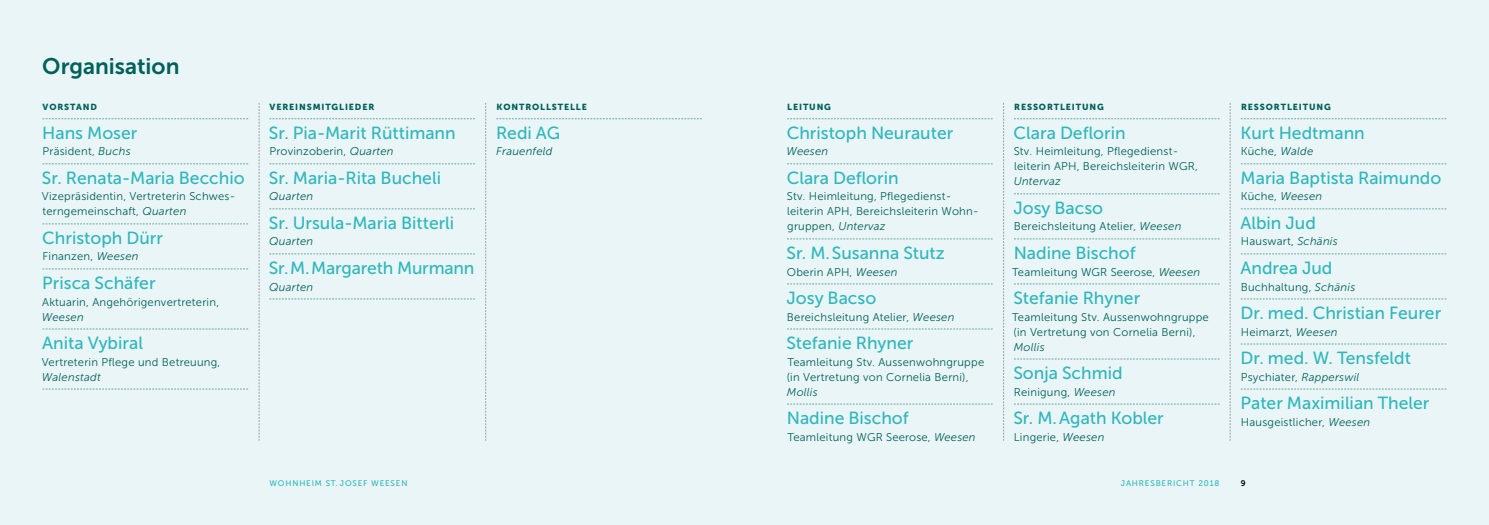
<style>
.page{position:relative;width:1489px;height:525px;background:#fff}
.page>*{position:absolute;margin:0;border:0;box-sizing:border-box;transform-origin:0 0}
.t1{font:22.5px "Museo Sans 700";color:#00605a}
.t2{font:17.5px "Museo Sans 500";color:#2fb7bc}
.t3{font:11.25px/15px "Museo Sans 300";letter-spacing:.02em;color:#00605a}
.t4{font:italic 11.25px "Museo Sans 300";letter-spacing:.02em;color:#00605a}
.t5{font:8.75px "Museo Sans 900";letter-spacing:.1em;color:#00605a}
.t6{font:8.12px "Museo Sans 500";letter-spacing:.1em;color:#2fb7bc}
.t7{font:8.12px "Museo Sans 700";color:#000}
.s1{font-style:italic}
</style>
<div class="page">
<div style="left:0;top:0;width:1488px;height:524px;background:#e9f5f6"></div>
<svg style="left:1003px;top:103px;width:1px;height:337px"></svg>
<svg style="left:1229px;top:103px;width:1px;height:337px"></svg>
<svg style="left:787px;top:118px;width:205px;height:1px"></svg>
<svg style="left:787px;top:163px;width:205px;height:1px"></svg>
<svg style="left:787px;top:238px;width:205px;height:1px"></svg>
<svg style="left:787px;top:283px;width:205px;height:1px"></svg>
<svg style="left:787px;top:328px;width:205px;height:1px"></svg>
<svg style="left:787px;top:403px;width:205px;height:1px"></svg>
<svg style="left:1014px;top:118px;width:205px;height:1px"></svg>
<svg style="left:1014px;top:193px;width:205px;height:1px"></svg>
<svg style="left:1014px;top:238px;width:205px;height:1px"></svg>
<svg style="left:1014px;top:283px;width:205px;height:1px"></svg>
<svg style="left:1014px;top:358px;width:205px;height:1px"></svg>
<svg style="left:1014px;top:403px;width:205px;height:1px"></svg>
<svg style="left:1240px;top:118px;width:206px;height:1px"></svg>
<svg style="left:1240px;top:163px;width:206px;height:1px"></svg>
<svg style="left:1240px;top:208px;width:206px;height:1px"></svg>
<svg style="left:1240px;top:253px;width:206px;height:1px"></svg>
<svg style="left:1240px;top:298px;width:206px;height:1px"></svg>
<svg style="left:1240px;top:343px;width:206px;height:1px"></svg>
<svg style="left:1241px;top:388px;width:205px;height:1px"></svg>
<svg style="left:496px;top:118px;width:206px;height:1px"></svg>
<svg style="left:259px;top:103px;width:1px;height:337px"></svg>
<svg style="left:485px;top:103px;width:1px;height:337px"></svg>
<svg style="left:43px;top:118px;width:205px;height:1px"></svg>
<svg style="left:43px;top:163px;width:205px;height:1px"></svg>
<svg style="left:43px;top:223px;width:205px;height:1px"></svg>
<svg style="left:43px;top:268px;width:205px;height:1px"></svg>
<svg style="left:43px;top:328px;width:205px;height:1px"></svg>
<svg style="left:43px;top:388px;width:205px;height:1px"></svg>
<svg style="left:269px;top:118px;width:206px;height:1px"></svg>
<svg style="left:269px;top:163px;width:206px;height:1px"></svg>
<svg style="left:269px;top:208px;width:206px;height:1px"></svg>
<svg style="left:269px;top:253px;width:206px;height:1px"></svg>
<svg style="left:269px;top:298px;width:206px;height:1px"></svg>
<h1 class="t1" style="left:42px;top:53px;width:139px">Organisation</h1>
<p class="t5" style="left:43px;top:102px;width:56px">VORSTAND</p>
<h2 class="t2" style="left:42px;top:123px;width:97px">Hans Moser</h2>
<p class="t3" style="left:42px;top:144px;width:90px">Präsident, <span class="s1">Buchs</span></p>
<h2 class="t2" style="left:42px;top:168px;width:204px">Sr. Renata-Maria Becchio</h2>
<p class="t3" style="left:42px;top:189px;width:195px">Vizepräsidentin, Vertreterin Schwes&shy;terngemeinschaft, <span class="s1">Quarten</span></p>
<h2 class="t2" style="left:42px;top:228px;width:122px">Christoph Dürr</h2>
<p class="t3" style="left:42px;top:249px;width:97px">Finanzen, <span class="s1">Weesen</span></p>
<h2 class="t2" style="left:42px;top:273px;width:115px">Prisca Schäfer</h2>
<p class="t3" style="left:42px;top:294px;width:178px">Aktuarin, Angehörigenvertreterin,</p>
<p class="t4" style="left:42px;top:310px;width:43px">Weesen</p>
<h2 class="t2" style="left:42px;top:333px;width:102px">Anita Vybiral</h2>
<p class="t3" style="left:42px;top:354px;width:180px">Vertreterin Pflege und Betreuung,</p>
<p class="t4" style="left:42px;top:370px;width:60px">Walenstadt</p>
<p class="t5" style="left:269px;top:102px;width:106px">VEREINSMITGLIEDER</p>
<h2 class="t2" style="left:269px;top:123px;width:188px">Sr. Pia-Marit Rüttimann</h2>
<p class="t3" style="left:269px;top:144px;width:126px">Provinzoberin, <span class="s1">Quarten</span></p>
<h2 class="t2" style="left:269px;top:168px;width:174px">Sr. Maria-Rita Bucheli</h2>
<p class="t4" style="left:269px;top:190px;width:45px">Quarten</p>
<h2 class="t2" style="left:269px;top:213px;width:187px">Sr. Ursula-Maria Bitterli</h2>
<p class="t4" style="left:269px;top:235px;width:45px">Quarten</p>
<h2 class="t2" style="left:269px;top:258px;width:207px">Sr.M.Margareth Murmann</h2>
<p class="t4" style="left:269px;top:280px;width:45px">Quarten</p>
<p class="t5" style="left:496px;top:102px;width:92px">KONTROLLSTELLE</p>
<h2 class="t2" style="left:496px;top:123px;width:66px">Redi AG</h2>
<p class="t4" style="left:496px;top:145px;width:58px">Frauenfeld</p>
<p class="t6" style="left:269px;top:478px;width:139px">WOHNHEIM ST. JOSEF WEESEN</p>
<p class="t5" style="left:787px;top:102px;width:45px">LEITUNG</p>
<h2 class="t2" style="left:786px;top:123px;width:168px">Christoph Neurauter</h2>
<p class="t4" style="left:786px;top:145px;width:43px">Weesen</p>
<h2 class="t2" style="left:786px;top:168px;width:113px">Clara Deflorin</h2>
<p class="t3" style="left:786px;top:189px;width:193px">Stv. Heimleitung, Pflegedienst&shy;leiterin APH, Bereichsleiterin Wohn&shy;gruppen, <span class="s1">Untervaz</span></p>
<h2 class="t2" style="left:786px;top:243px;width:160px">Sr. M.Susanna Stutz</h2>
<p class="t3" style="left:787px;top:264px;width:112px">Oberin APH, <span class="s1">Weesen</span></p>
<h2 class="t2" style="left:786px;top:288px;width:91px">Josy Bacso</h2>
<p class="t3" style="left:787px;top:309px;width:169px">Bereichsleitung Atelier, <span class="s1">Weesen</span></p>
<h2 class="t2" style="left:786px;top:333px;width:128px">Stefanie Rhyner</h2>
<p class="t3" style="left:786px;top:354px;width:199px">Teamleitung Stv. Aussenwohngruppe (in Vertretung von Cornelia Berni),</p>
<p class="t4" style="left:786px;top:385px;width:32px">Mollis</p>
<h2 class="t2" style="left:786px;top:408px;width:123px">Nadine Bischof</h2>
<p class="t3" style="left:787px;top:429px;width:189px">Teamleitung WGR Seerose, <span class="s1">Weesen</span></p>
<p class="t5" style="left:1014px;top:102px;width:91px">RESSORTLEITUNG</p>
<h2 class="t2" style="left:1013px;top:123px;width:113px">Clara Deflorin</h2>
<p class="t3" style="left:1013px;top:144px;width:186px">Stv. Heimleitung, Pflegedienst&shy;leiterin APH, Bereichsleiterin WGR,</p>
<p class="t4" style="left:1013px;top:175px;width:49px">Untervaz</p>
<h2 class="t2" style="left:1013px;top:198px;width:91px">Josy Bacso</h2>
<p class="t3" style="left:1013px;top:219px;width:169px">Bereichsleitung Atelier, <span class="s1">Weesen</span></p>
<h2 class="t2" style="left:1013px;top:243px;width:123px">Nadine Bischof</h2>
<p class="t3" style="left:1012px;top:264px;width:189px">Teamleitung WGR Seerose, <span class="s1">Weesen</span></p>
<h2 class="t2" style="left:1013px;top:288px;width:128px">Stefanie Rhyner</h2>
<p class="t3" style="left:1012px;top:309px;width:198px">Teamleitung Stv. Aussenwohngruppe (in Vertretung von Cornelia Berni),</p>
<p class="t4" style="left:1013px;top:340px;width:32px">Mollis</p>
<h2 class="t2" style="left:1013px;top:363px;width:111px">Sonja Schmid</h2>
<p class="t3" style="left:1013px;top:384px;width:103px">Reinigung, <span class="s1">Weesen</span></p>
<h2 class="t2" style="left:1013px;top:408px;width:152px">Sr. M. Agath Kobler</h2>
<p class="t3" style="left:1013px;top:429px;width:92px">Lingerie, <span class="s1">Weesen</span></p>
<p class="t5" style="left:1240px;top:102px;width:91px">RESSORTLEITUNG</p>
<h2 class="t2" style="left:1240px;top:123px;width:126px">Kurt Hedtmann</h2>
<p class="t3" style="left:1240px;top:144px;width:74px">Küche, <span class="s1">Walde</span></p>
<h2 class="t2" style="left:1240px;top:168px;width:202px">Maria Baptista Raimundo</h2>
<p class="t3" style="left:1240px;top:189px;width:83px">Küche, <span class="s1">Weesen</span></p>
<h2 class="t2" style="left:1240px;top:213px;width:77px">Albin Jud</h2>
<p class="t3" style="left:1240px;top:234px;width:98px">Hauswart, <span class="s1">Schänis</span></p>
<h2 class="t2" style="left:1240px;top:258px;width:93px">Andrea Jud</h2>
<p class="t3" style="left:1240px;top:279px;width:116px">Buchhaltung, <span class="s1">Schänis</span></p>
<h2 class="t2" style="left:1240px;top:303px;width:202px">Dr. med. Christian Feurer</h2>
<p class="t3" style="left:1240px;top:324px;width:98px">Heimarzt, <span class="s1">Weesen</span></p>
<h2 class="t2" style="left:1240px;top:348px;width:172px">Dr. med. W. Tensfeldt</h2>
<p class="t3" style="left:1240px;top:369px;width:120px">Psychiater, <span class="s1">Rapperswil</span></p>
<h2 class="t2" style="left:1240px;top:393px;width:190px">Pater Maximilian Theler</h2>
<p class="t3" style="left:1240px;top:414px;width:131px">Hausgeistlicher, <span class="s1">Weesen</span></p>
<p class="t6" style="left:1120px;top:478px;width:100px">JAHRESBERICHT 2018</p>
<p class="t7" style="left:1240px;top:478px;width:6px">9</p>
</div>
